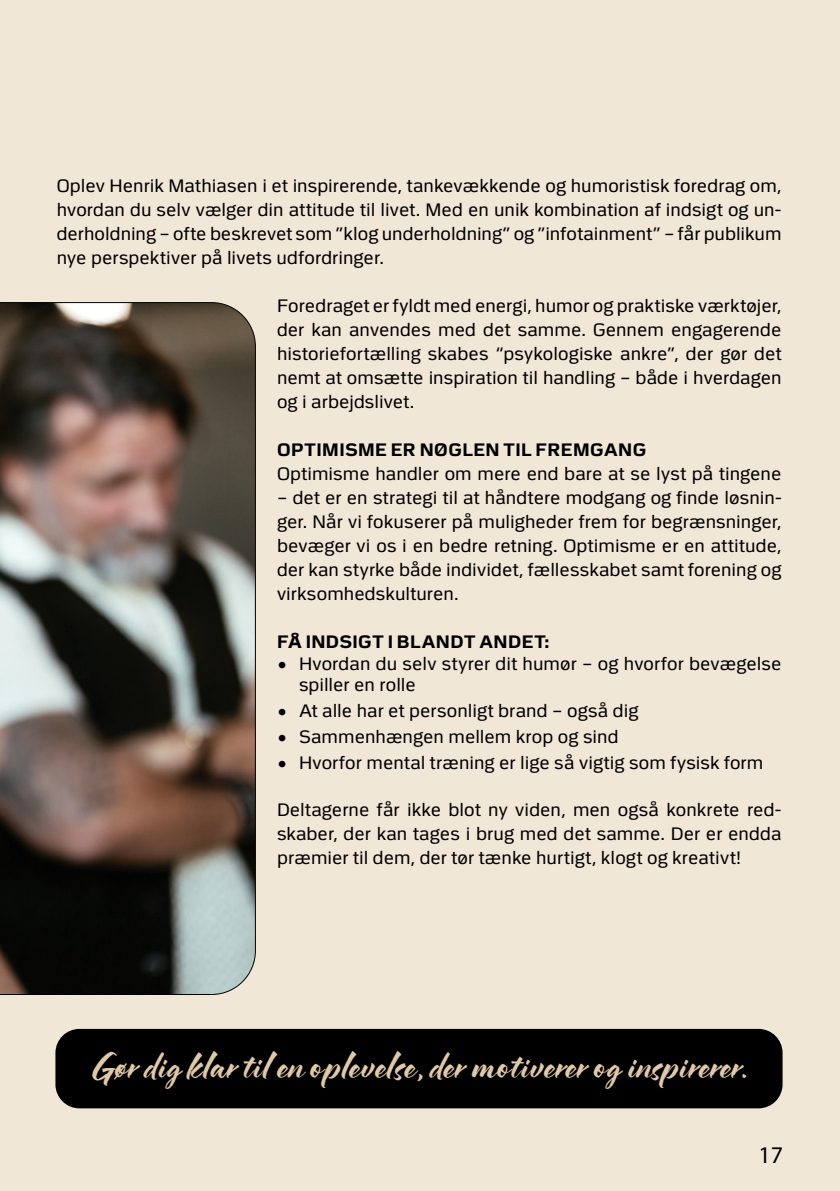
<style>
.page{position:relative;width:840px;height:1191px;background:#fff}
.page>*{position:absolute;margin:0;border:0;box-sizing:border-box;transform-origin:0 0}
.t1{font:28px "Hello Bloomie Script";letter-spacing:.005em;color:#e0c9a5}
.t2{font:24px "Myriad Pro";color:#000}
.t3{font:18px/24px "Politi";letter-spacing:.005em;color:#000;text-align:justify}
.t4{font:700 18px "Politi";letter-spacing:.025em;color:#000}
</style>
<div class="page">
<div style="left:0;top:0;width:839px;height:1191px;background:#f1e7d7"></div>
<svg style="left:0;top:302px;width:256px;height:693px;background:#625951"></svg>
<div style="left:55px;top:1029px;width:727px;height:79px;background:#000;border-radius:24px"></div>
<p class="t3" style="left:57px;top:174px;width:726px">Oplev Henrik Mathiasen i et inspirerende, tankevækkende og humoristisk foredrag om, hvordan du selv vælger din attitude til livet. Med en unik kombination af indsigt og un&shy;derholdning – ofte beskrevet som ”klog underholdning” og ”infotainment” – får publikum nye perspektiver på livets udfordringer.</p>
<p class="t3" style="left:277px;top:294px;width:506px">Foredraget er fyldt med energi, humor og praktiske værktøjer, der kan anvendes med det samme. Gennem engagerende historiefortælling skabes “psykologiske ankre”, der gør det nemt at omsætte inspiration til handling – både i hverdagen og i arbejdslivet.</p>
<p class="t4" style="left:277px;top:440px;width:370px">OPTIMISME ER NØGLEN TIL FREMGANG</p>
<p class="t3" style="left:277px;top:462px;width:505px">Optimisme handler om mere end bare at se lyst på tingene</p>
<p class="t3" style="left:277px;top:486px;width:506px">– det er en strategi til at håndtere modgang og finde løsnin&shy;ger. Når vi fokuserer på muligheder frem for begrænsninger, bevæger vi os i en bedre retning. Optimisme er en attitude, der kan styrke både individet, fællesskabet samt forening og virksomhedskulturen.</p>
<p class="t4" style="left:277px;top:632px;width:274px">FÅ INDSIGT I BLANDT ANDET:</p>
<p class="t3" style="left:299px;top:653px;width:483px;line-height:21.6px;text-indent:-22px">• Hvordan du selv styrer dit humør – og hvorfor bevægelse spiller en rolle</p>
<p class="t3" style="left:277px;top:699px;width:362px">• At alle har et personligt brand – også dig</p>
<p class="t3" style="left:277px;top:725px;width:343px">• Sammenhængen mellem krop og sind</p>
<p class="t3" style="left:277px;top:751px;width:487px">• Hvorfor mental træning er lige så vigtig som fysisk form</p>
<p class="t3" style="left:277px;top:798px;width:506px">Deltagerne får ikke blot ny viden, men også konkrete red&shy;skaber, der kan tages i brug med det samme. Der er endda præmier til dem, der tør tænke hurtigt, klogt og kreativt!</p>
<h1 class="t1" style="left:91px;top:1050px;width:658px">Gør dig klar til en oplevelse, der motiverer og inspirerer.</h1>
<h2 class="t2" style="left:758px;top:1140px;width:26px">17</h2>
</div>
